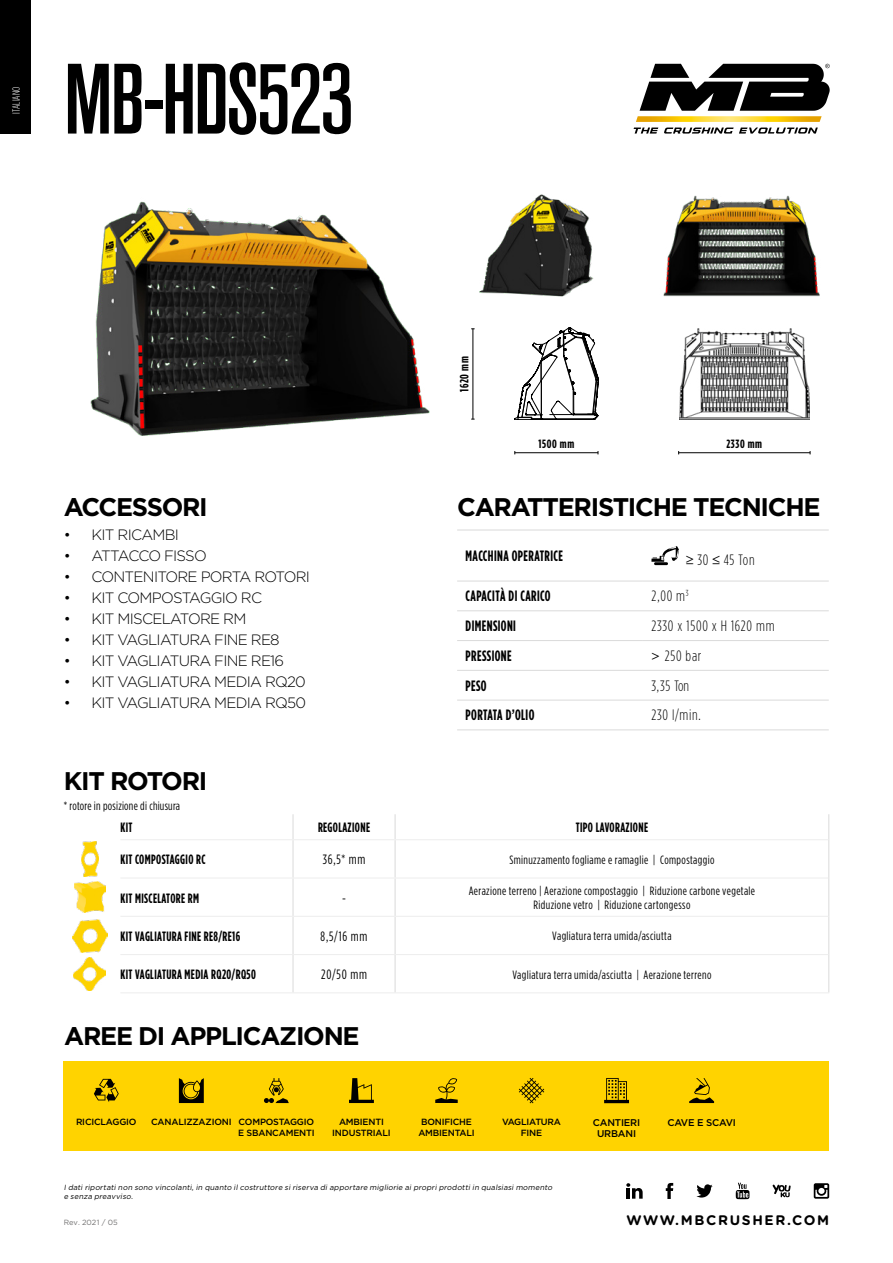
<style>
.page{position:relative;width:893px;height:1263px;background:#fff}
.page>*{position:absolute;margin:0;border:0;box-sizing:border-box;transform-origin:0 0}
.t1{font:500 condensed 98.85px "Akzidenz Grotesk BQ";letter-spacing:-.03em;color:#000}
.t2{font:700 25.5px "Gotham";letter-spacing:-.05em;color:#000}
.t3{font:300 15px "Gotham";letter-spacing:-.05em;color:#000}
.t4{font:700 15px/29.7px "Gotham Condensed";letter-spacing:.03em;color:#000;scale:.91 1}
.t5{font:300 15px/29.7px "Gotham Condensed";letter-spacing:.05em;color:#000}
.t6{font:700 13.8px "Gotham Rounded";letter-spacing:.12em;color:#000}
.t7{font:700 13.5px "Gotham Cond";letter-spacing:.03em;color:#000;scale:.91 1}
.t8{font:13.5px "Gotham Cond";letter-spacing:.06em;color:#000}
.t9{font:12px/13.5px "Gotham Cond";letter-spacing:.03em;color:#000;text-align:center}
.t10{font:700 12px "Gotham Condensed";letter-spacing:.05em;color:#000}
.t11{font:300 10.5px "Gotham Cond";letter-spacing:.01em;color:#fff}
.t12{font:500 9.75px/10.5px "Gotham";letter-spacing:-.02em;color:#000;text-align:center}
.t13{font:500 9px/10.8px "Gotham";letter-spacing:-.02em;color:#000;text-align:center}
.t14{font:italic 7.5px/9px "Gotham";color:#000}
.t15{font:7.5px "Gotham";color:#706f6f}
.s1{font-family:"Cent Goth WGL";font-weight:400;font-size:13.5px}
</style>
<div class="page">
<div style="left:64px;top:1061px;width:765px;height:89px;background:#ffd300"></div>
<div style="left:0;top:0;width:31px;height:134px;background:#000"></div>
<img style="left:73px;top:919px;width:34px;height:33px">
<img style="left:81px;top:841px;width:18px;height:35px">
<img style="left:74px;top:958px;width:32px;height:32px">
<img style="left:75px;top:882px;width:30px;height:30px">
<svg style="left:633px;top:128px;width:185px;height:6px"></svg>
<svg style="left:636px;top:64px;width:194px;height:58px"></svg>
<img style="left:479px;top:194px;width:115px;height:103px">
<img style="left:663px;top:195px;width:157px;height:102px">
<img style="left:90px;top:201px;width:340px;height:235px">
<hr style="left:515px;top:452px;width:83px;height:1px;background:#000">
<hr style="left:472px;top:329px;width:1px;height:90px;background:#000">
<hr style="left:679px;top:452px;width:131px;height:1px;background:#000">
<svg style="left:514px;top:327px;width:85px;height:93px"></svg>
<img style="left:679px;top:328px;width:130px;height:91px">
<svg style="left:666px;top:1183px;width:7px;height:16px"></svg>
<svg style="left:772px;top:1184px;width:19px;height:13px"></svg>
<svg style="left:696px;top:1184px;width:17px;height:13px"></svg>
<svg style="left:626px;top:1183px;width:17px;height:16px"></svg>
<svg style="left:736px;top:1183px;width:13px;height:16px"></svg>
<svg style="left:814px;top:1183px;width:15px;height:16px"></svg>
<hr style="left:643px;top:581px;width:186px;height:1px;background:#dadada">
<hr style="left:643px;top:610px;width:186px;height:1px;background:#dadada">
<hr style="left:643px;top:640px;width:186px;height:1px;background:#dadada">
<hr style="left:643px;top:670px;width:186px;height:1px;background:#dadada">
<hr style="left:643px;top:700px;width:186px;height:1px;background:#dadada">
<hr style="left:643px;top:729px;width:186px;height:1px;background:#dadada">
<hr style="left:643px;top:530px;width:186px;height:1px;background:#dadada">
<svg style="left:651px;top:546px;width:28px;height:19px"></svg>
<hr style="left:457px;top:581px;width:186px;height:1px;background:#dadada">
<hr style="left:457px;top:610px;width:186px;height:1px;background:#dadada">
<hr style="left:457px;top:640px;width:186px;height:1px;background:#dadada">
<hr style="left:457px;top:670px;width:186px;height:1px;background:#dadada">
<hr style="left:457px;top:700px;width:186px;height:1px;background:#dadada">
<hr style="left:457px;top:729px;width:186px;height:1px;background:#dadada">
<hr style="left:457px;top:530px;width:186px;height:1px;background:#dadada">
<svg style="left:293px;top:814px;width:1px;height:25px"></svg>
<svg style="left:395px;top:814px;width:1px;height:25px"></svg>
<svg style="left:828px;top:814px;width:1px;height:26px"></svg>
<hr style="left:293px;top:840px;width:1px;height:38px;background:#dadada">
<hr style="left:395px;top:840px;width:1px;height:38px;background:#dadada">
<hr style="left:828px;top:840px;width:1px;height:38px;background:#dadada">
<hr style="left:293px;top:878px;width:1px;height:38px;background:#dadada">
<hr style="left:395px;top:878px;width:1px;height:38px;background:#dadada">
<hr style="left:828px;top:878px;width:1px;height:38px;background:#dadada">
<hr style="left:293px;top:917px;width:1px;height:37px;background:#dadada">
<hr style="left:395px;top:917px;width:1px;height:37px;background:#dadada">
<hr style="left:828px;top:916px;width:1px;height:38px;background:#dadada">
<hr style="left:293px;top:955px;width:1px;height:37px;background:#dadada">
<hr style="left:395px;top:955px;width:1px;height:37px;background:#dadada">
<hr style="left:828px;top:954px;width:1px;height:38px;background:#dadada">
<hr style="left:120px;top:839px;width:173px;height:1px;background:#ededed">
<hr style="left:293px;top:839px;width:102px;height:1px;background:#ededed">
<hr style="left:395px;top:839px;width:433px;height:1px;background:#ededed">
<hr style="left:120px;top:878px;width:173px;height:1px;background:#ededed">
<hr style="left:293px;top:878px;width:102px;height:1px;background:#ededed">
<hr style="left:395px;top:878px;width:433px;height:1px;background:#ededed">
<hr style="left:120px;top:916px;width:173px;height:1px;background:#ededed">
<hr style="left:293px;top:916px;width:102px;height:1px;background:#ededed">
<hr style="left:395px;top:916px;width:433px;height:1px;background:#ededed">
<hr style="left:120px;top:954px;width:173px;height:1px;background:#ededed">
<hr style="left:293px;top:954px;width:102px;height:1px;background:#ededed">
<hr style="left:395px;top:954px;width:433px;height:1px;background:#ededed">
<hr style="left:120px;top:992px;width:173px;height:1px;background:#ededed">
<hr style="left:293px;top:992px;width:102px;height:1px;background:#ededed">
<hr style="left:395px;top:992px;width:434px;height:1px;background:#ededed">
<svg style="left:94px;top:1079px;width:25px;height:23px"></svg>
<svg style="left:179px;top:1078px;width:25px;height:25px"></svg>
<svg style="left:264px;top:1078px;width:25px;height:25px"></svg>
<svg style="left:349px;top:1078px;width:25px;height:25px"></svg>
<svg style="left:435px;top:1078px;width:23px;height:25px"></svg>
<svg style="left:519px;top:1078px;width:25px;height:25px"></svg>
<svg style="left:604px;top:1078px;width:25px;height:25px"></svg>
<svg style="left:689px;top:1078px;width:25px;height:25px"></svg>
<p class="t11" style="left:10px;top:114px;width:29px;rotate:-90deg">ITALIANO</p>
<h1 class="t1" style="left:64px;top:43px;width:293px">MB-HDS523</h1>
<p class="t10" style="left:457px;top:392px;width:37px;rotate:-90deg">1620 mm</p>
<p class="t10" style="left:538px;top:437px;width:37px">1500 mm</p>
<p class="t10" style="left:726px;top:437px;width:37px">2330 mm</p>
<h2 class="t2" style="left:64px;top:490px;width:146px">ACCESSORI</h2>
<h2 class="t2" style="left:457px;top:490px;width:365px">CARATTERISTICHE TECNICHE</h2>
<p class="t3" style="left:64px;top:525px;width:117px">• KIT RICAMBI</p>
<p class="t3" style="left:64px;top:546px;width:145px">• ATTACCO FISSO</p>
<p class="t3" style="left:64px;top:567px;width:248px">• CONTENITORE PORTA ROTORI</p>
<p class="t3" style="left:64px;top:588px;width:200px">• KIT COMPOSTAGGIO RC</p>
<p class="t3" style="left:64px;top:609px;width:184px">• KIT MISCELATORE RM</p>
<p class="t3" style="left:64px;top:630px;width:217px">• KIT VAGLIATURA FINE RE8</p>
<p class="t3" style="left:64px;top:651px;width:222px">• KIT VAGLIATURA FINE RE16</p>
<p class="t3" style="left:64px;top:672px;width:244px">• KIT VAGLIATURA MEDIA RQ20</p>
<p class="t3" style="left:64px;top:693px;width:244px">• KIT VAGLIATURA MEDIA RQ50</p>
<p class="t4" style="left:466px;top:540px;width:108px">MACCHINA OPERATRICE</p>
<p class="t4" style="left:466px;top:581px;width:95px">CAPACITÀ DI CARICO<br>DIMENSIONI<br>PRESSIONE<br>PESO<br>PORTATA D’OLIO</p>
<p class="t5" style="left:686px;top:545px;width:70px"><span class="s1">≥</span> 30 <span class="s1">≤</span> 45 Ton</p>
<p class="t5" style="left:651px;top:581px;width:125px">2,00 m<sup>3<br></sup>2330 x 1500 x H 1620 mm <span class="s1">&gt;</span> 250 bar<br>3,35 Ton<br>230 l/min.</p>
<h2 class="t2" style="left:64px;top:764px;width:145px">KIT ROTORI</h2>
<p class="t9" style="left:64px;top:799px;width:118px">* rotore in posizione di chiusura</p>
<p class="t7" style="left:120px;top:820px;width:15px">KIT</p>
<p class="t7" style="left:318px;top:819px;width:59px">REGOLAZIONE</p>
<p class="t7" style="left:576px;top:819px;width:81px">TIPO LAVORAZIONE</p>
<p class="t7" style="left:120px;top:852px;width:95px">KIT COMPOSTAGGIO RC</p>
<p class="t8" style="left:323px;top:852px;width:44px">36,5* mm</p>
<p class="t9" style="left:509px;top:853px;width:207px">Sminuzzamento fogliame e ramaglie | Compostaggio</p>
<p class="t7" style="left:120px;top:890px;width:88px">KIT MISCELATORE RM</p>
<p class="t8" style="left:342px;top:890px;width:5px">-</p>
<p class="t9" style="left:469px;top:884px;width:288px">Aerazione terreno | Aerazione compostaggio | Riduzione carbone vegetale<br>Riduzione vetro | Riduzione cartongesso</p>
<p class="t7" style="left:120px;top:928px;width:133px">KIT VAGLIATURA FINE RE8/RE16</p>
<p class="t8" style="left:321px;top:928px;width:48px">8,5/16 mm</p>
<p class="t9" style="left:552px;top:929px;width:121px">Vagliatura terra umida/asciutta</p>
<p class="t7" style="left:120px;top:966px;width:150px">KIT VAGLIATURA MEDIA RQ20/RQ50</p>
<p class="t8" style="left:321px;top:967px;width:47px">20/50 mm</p>
<p class="t9" style="left:512px;top:967px;width:200px">Vagliatura terra umida/asciutta | Aerazione terreno</p>
<h2 class="t2" style="left:64px;top:1019px;width:297px">AREE DI APPLICAZIONE</h2>
<p class="t13" style="left:76px;top:1117px;width:62px">RICICLAGGIO</p>
<p class="t13" style="left:151px;top:1117px;width:165px;text-align:right">CANALIZZAZIONI COMPOSTAGGIO<br>E SBANCAMENTI</p>
<p class="t13" style="left:332px;top:1117px;width:60px">AMBIENTI<br>INDUSTRIALI</p>
<p class="t13" style="left:418px;top:1117px;width:58px">BONIFICHE<br>AMBIENTALI</p>
<p class="t13" style="left:502px;top:1117px;width:60px">VAGLIATURA<br>FINE</p>
<p class="t12" style="left:593px;top:1117px;width:49px">CANTIERI<br>URBANI</p>
<p class="t12" style="left:667px;top:1117px;width:70px">CAVE E SCAVI</p>
<p class="t14" style="left:64px;top:1183px;width:492px">I dati riportati non sono vincolanti, in quanto il costruttore si riserva di apportare migliorie ai propri prodotti in qualsiasi momento e senza preavviso.</p>
<p class="t15" style="left:64px;top:1217px;width:55px">Rev. 2021 / 05</p>
<p class="t6" style="left:626px;top:1210px;width:204px">WWW.MBCRUSHER.COM</p>
</div>
